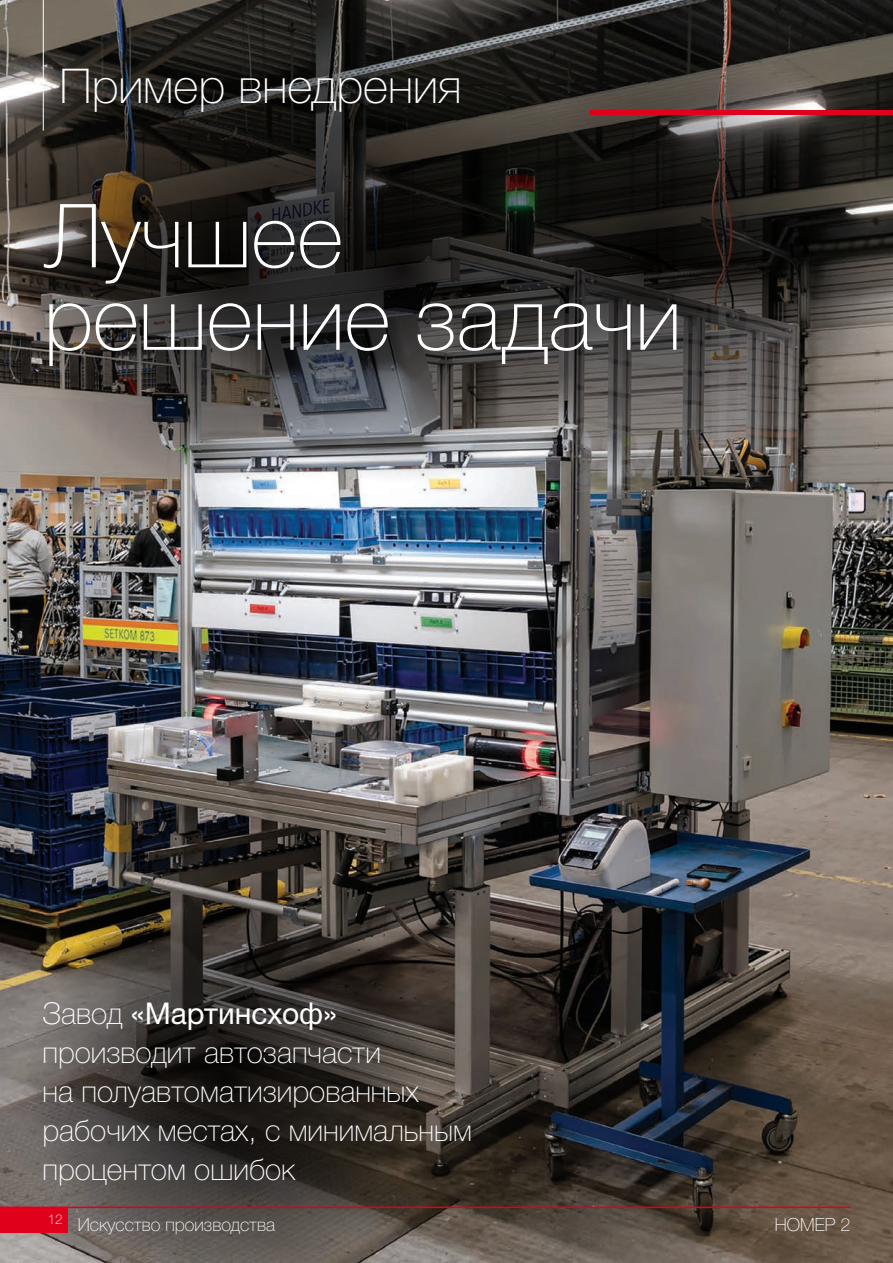
<style>
.page{position:relative;width:893px;height:1263px;background:#fff}
.page>*{position:absolute;margin:0;border:0;box-sizing:border-box;transform-origin:0 0}
.t1{font:100 88.5px/82.5px "Helvetica Neue LTW1 G";color:#fff}
.t2{font:100 48px "Helvetica Neue LTW1 G";color:#fff}
.t3{font:100 30px/39px "Helvetica Neue LTW1 G";color:#fff}
.t4{font:100 18px "Helvetica Neue LTW1 G";color:#fff}
.s1{font-weight:400}
</style>
<div class="page">
<img style="left:0;top:0;width:893px;height:1263px">
<svg style="left:11px;top:53px;width:429px;height:430px;background:#433e39"></svg>
<svg style="left:187px;top:53px;width:430px;height:430px;background:#373636"></svg>
<svg style="left:437px;top:43px;width:429px;height:429px;background:#373432"></svg>
<svg style="left:28px;top:878px;width:399px;height:385px;background:#443e38"></svg>
<div style="left:0;top:1207px;width:68px;height:25px;background:#e0001b"></div>
<hr style="left:43px;top:0;width:1px;height:131px;background:#fff">
<hr style="left:0;top:1206px;width:850px;height:2px;background:#e0001b">
<hr style="left:590px;top:110px;width:303px;height:4px;background:#e0001b">
<h2 class="t2" style="left:60px;top:58px;width:403px">Пример внедрения</h2>
<h1 class="t1" style="left:44px;top:195px;width:639px">Лучшее решение задачи</h1>
<p class="t3" style="left:43px;top:994px;width:431px">Завод <span class="s1">«Мартинсхоф» </span>производит автозапчасти<br>на полуавтоматизированных рабочих местах, с минимальным процентом ошибок</p>
<p class="t4" style="left:48px;top:1214px;width:229px"><sup>12</sup> Искусство производства</p>
<p class="t4" style="left:775px;top:1214px;width:77px">НОМЕР 2</p>
</div>
